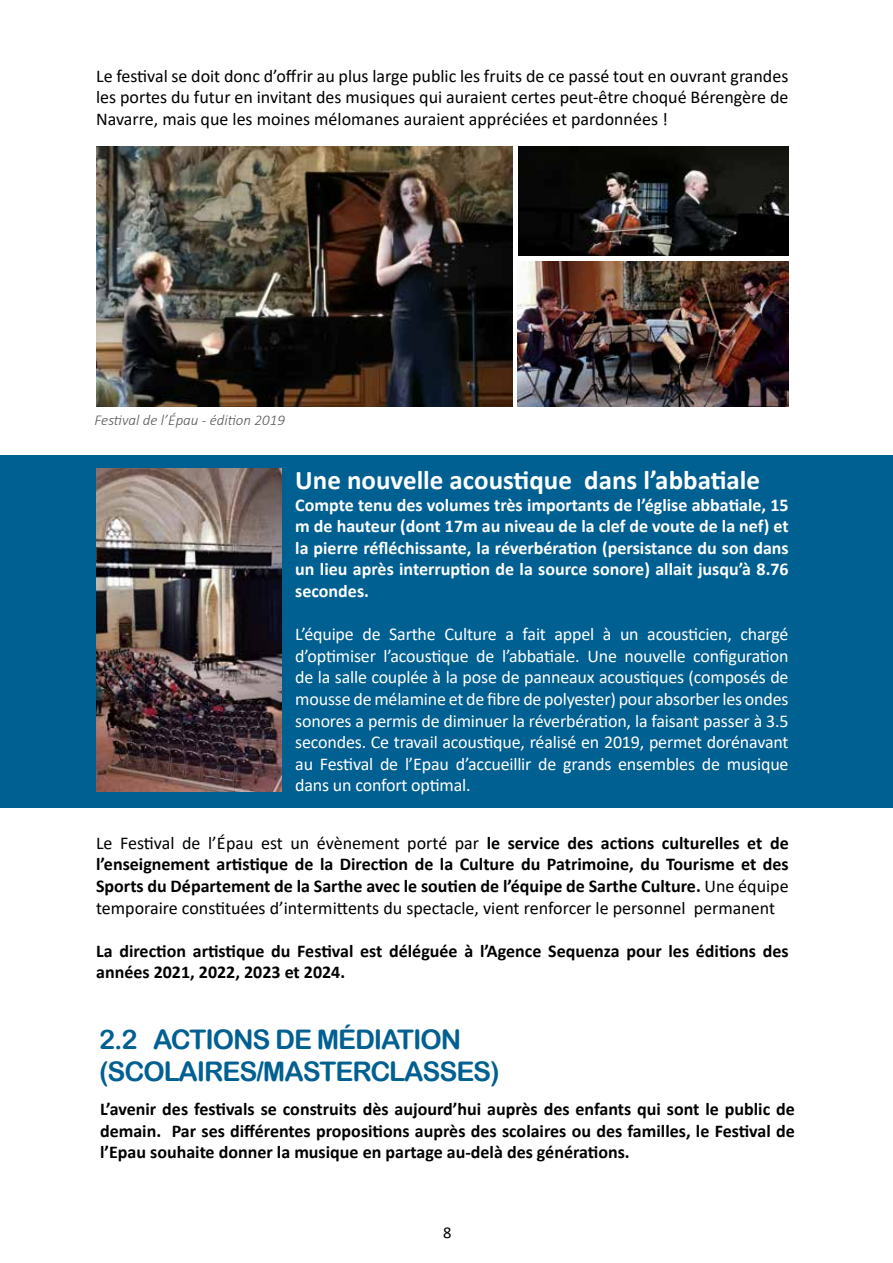
<style>
.page{position:relative;width:893px;height:1263px;background:#fff}
.page>*{position:absolute;margin:0;border:0;box-sizing:border-box;transform-origin:0 0}
.t1{font:27px/32.4px "Arial Rounded MT Bold";letter-spacing:-.04em;color:#006091}
.t2{font:700 27px "Calibri";color:#fff}
.t3{font:700 18px/21.6px "Calibri";color:#000;text-align:justify}
.t4{font:18px/21.6px "Calibri";letter-spacing:-.01em;color:#fff;text-align:justify}
.t5{font:700 18px/21.6px "Calibri";color:#fff;text-align:justify}
.t6{font:18px/21.6px "Calibri";color:#000;text-align:justify}
.t7{font:16.5px "Calibri";color:#000}
.t8{font:italic 300 15px "Calibri";color:#575756}
.s1{font-weight:400}
</style>
<div class="page">
<div style="left:0;top:455px;width:893px;height:353px;background:#006091"></div>
<img style="left:96px;top:469px;width:186px;height:322px">
<img style="left:96px;top:146px;width:416px;height:260px">
<img style="left:519px;top:146px;width:270px;height:109px">
<img style="left:517px;top:261px;width:272px;height:145px">
<p class="t6" style="left:96px;top:64px;width:694px">Le festival se doit donc d’offrir au plus large public les fruits de ce passé tout en ouvrant grandes les portes du futur en invitant des musiques qui auraient certes peut-être choqué Bérengère de Navarre, mais que les moines mélomanes auraient appréciées et pardonnées !</p>
<p class="t8" style="left:95px;top:410px;width:192px">Festival de l’Épau - édition 2019</p>
<h1 class="t2" style="left:295px;top:461px;width:466px">Une nouvelle acoustique dans l’abbatiale</h1>
<p class="t5" style="left:295px;top:493px;width:495px">Compte tenu des volumes très importants de l’église abbatiale, 15 m de hauteur (dont 17m au niveau de la clef de voute de la nef) et la pierre réfléchissante, la réverbération (persistance du son dans un lieu après interruption de la source sonore) allait jusqu’à 8.76 secondes.</p>
<p class="t4" style="left:295px;top:623px;width:495px">L’équipe de Sarthe Culture a fait appel à un acousticien, chargé d’optimiser l’acoustique de l’abbatiale. Une nouvelle configuration de la salle couplée à la pose de panneaux acoustiques (composés de mousse de mélamine et de fibre de polyester) pour absorber les ondes sonores a permis de diminuer la réverbération, la faisant passer à 3.5 secondes. Ce travail acoustique, réalisé en 2019, permet dorénavant au Festival de l’Epau d’accueillir de grands ensembles de musique dans un confort optimal.</p>
<p class="t3" style="left:96px;top:832px;width:694px"><span class="s1">Le Festival de l’Épau est un évènement porté par</span> le service des actions culturelles et de l’enseignement artistique de la Direction de la Culture du Patrimoine, du Tourisme et des Sports du Département de la Sarthe avec le soutien de l’équipe de Sarthe Culture. <span class="s1">Une équipe temporaire constituées d’intermittents du spectacle, vient renforcer le personnel permanent</span></p>
<p class="t3" style="left:96px;top:940px;width:694px">La direction artistique du Festival est déléguée à l’Agence Sequenza pour les éditions des années 2021, 2022, 2023 et 2024.</p>
<h1 class="t1" style="left:99px;top:1023px;width:402px">2.2 ACTIONS DE MÉDIATION (SCOLAIRES/MASTERCLASSES)</h1>
<p class="t3" style="left:100px;top:1098px;width:696px">L’avenir des festivals se construits dès aujourd’hui auprès des enfants qui sont le public de demain. Par ses différentes propositions auprès des scolaires ou des familles, le Festival de l’Epau souhaite donner la musique en partage au-delà des générations.</p>
<p class="t7" style="left:443px;top:1221px;width:10px">8</p>
</div>
